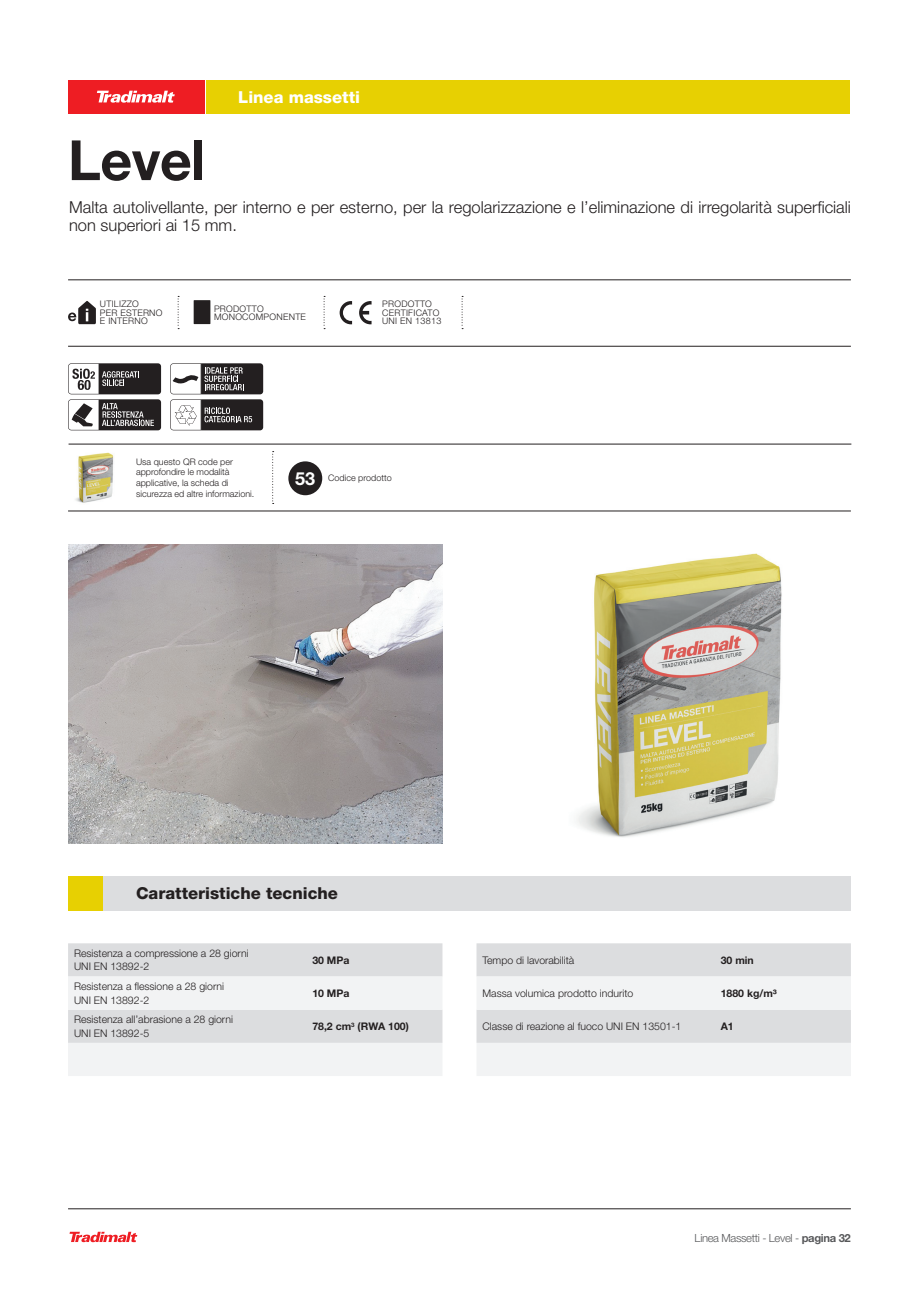
<style>
.page{position:relative;width:919px;height:1289px;background:#fff}
.page>*{position:absolute;margin:0;border:0;box-sizing:border-box;transform-origin:0 0}
.t1{font:700 55.5px "Helvetica Neue LT Std";letter-spacing:-.01em;color:#231f20}
.t2{font:700 18px "Helvetica Neue LT Std";color:#fff}
.t3{font:300 16.5px/18px "Helvetica Neue LT Std";color:#231f20}
.t4{font:800 16.5px "Helvetica Neue LT Std";color:#231f20}
.t5{font:800 16.5px "Helvetica Neue LT Std";color:#fff}
.t6{font:300 11.25px "Helvetica Neue LT Std";letter-spacing:-.03em;color:#57585a}
.t7{font:300 10.5px/13.5px "Helvetica Neue LT Std";color:#231f20}
.t8{font:700 10.5px "Helvetica Neue LT Std";color:#231f20}
.t9{font:300 9px/10.8px "Helvetica Neue LT Std";color:#231f20}
.t10{font:300 9px/8.4px "Helvetica Neue LT Std";letter-spacing:.03em;color:#231f20}
.s1{font-weight:700}
</style>
<div class="page">
<svg style="left:69px;top:1231px;width:68px;height:11px"></svg>
<hr style="left:68px;top:1208px;width:782px;height:1px;background:#231f20">
<img style="left:68px;top:444px;width:46px;height:59px">
<div style="left:68px;top:80px;width:136px;height:33px;background:#ee1d23"></div>
<div style="left:206px;top:80px;width:644px;height:33px;background:#e7d002"></div>
<div style="left:288px;top:461px;width:34px;height:34px;background:#231f20;border-radius:50%"></div>
<svg style="left:97px;top:91px;width:78px;height:12px"></svg>
<svg style="left:272px;top:451px;width:2px;height:53px"></svg>
<hr style="left:68px;top:279px;width:782px;height:1px;background:#231f20">
<hr style="left:68px;top:510px;width:782px;height:1px;background:#231f20">
<hr style="left:68px;top:346px;width:782px;height:1px;background:#231f20">
<hr style="left:69px;top:444px;width:782px;height:1px;background:#231f20">
<div style="left:68px;top:876px;width:782px;height:34px;background:#dcdddf"></div>
<div style="left:68px;top:876px;width:34px;height:34px;background:#e7d002"></div>
<svg style="left:178px;top:296px;width:1px;height:33px"></svg>
<svg style="left:323px;top:296px;width:2px;height:33px"></svg>
<svg style="left:68px;top:301px;width:28px;height:23px"></svg>
<svg style="left:194px;top:300px;width:16px;height:24px"></svg>
<svg style="left:461px;top:296px;width:2px;height:33px"></svg>
<svg style="left:339px;top:301px;width:13px;height:23px"></svg>
<svg style="left:359px;top:301px;width:12px;height:23px"></svg>
<img style="left:68px;top:544px;width:374px;height:299px">
<svg style="left:68px;top:943px;width:374px;height:133px"></svg>
<svg style="left:476px;top:943px;width:374px;height:133px"></svg>
<svg style="left:170px;top:363px;width:93px;height:67px"></svg>
<svg style="left:68px;top:363px;width:93px;height:67px"></svg>
<img style="left:577px;top:553px;width:205px;height:284px">
<h3 class="t5" style="left:238px;top:87px;width:123px">Linea massetti</h3>
<h1 class="t1" style="left:68px;top:126px;width:139px">Level</h1>
<h3 class="t3" style="left:69px;top:198px;width:783px">Malta autolivellante, per interno e per esterno, per la regolarizzazione e l’eliminazione di irregolarità superficiali non superiori ai 15 mm.</h3>
<p class="t10" style="left:100px;top:300px;width:64px">UTILIZZO<br>PER ESTERNO<br>E INTERNO</p>
<p class="t10" style="left:214px;top:304px;width:93px">PRODOTTO<br>MONOCOMPONENTE</p>
<p class="t10" style="left:382px;top:299px;width:61px">PRODOTTO<br>CERTIFICATO<br>UNI EN 13813</p>
<p class="t9" style="left:136px;top:456px;width:120px">Usa questo QR code per approfondire le modalità applicative, la scheda di sicurezza ed altre informazioni.</p>
<h2 class="t2" style="left:295px;top:467px;width:22px">53</h2>
<p class="t9" style="left:328px;top:472px;width:65px">Codice prodotto</p>
<h3 class="t4" style="left:136px;top:883px;width:203px">Caratteristiche tecniche</h3>
<p class="t7" style="left:74px;top:946px;width:176px">Resistenza a compressione a 28 giorni<br>UNI EN 13892-2</p>
<p class="t8" style="left:312px;top:953px;width:39px">30 MPa</p>
<p class="t7" style="left:74px;top:979px;width:151px">Resistenza a flessione a 28 giorni<br>UNI EN 13892-2</p>
<p class="t8" style="left:312px;top:986px;width:39px">10 MPa</p>
<p class="t7" style="left:74px;top:1012px;width:160px">Resistenza all’abrasione a 28 giorni<br>UNI EN 13892-5</p>
<p class="t8" style="left:312px;top:1019px;width:98px">78,2 cm<sup>3</sup> (RWA 100)</p>
<p class="t7" style="left:482px;top:952px;width:93px">Tempo di lavorabilità</p>
<p class="t8" style="left:720px;top:953px;width:35px">30 min</p>
<p class="t7" style="left:482px;top:986px;width:152px">Massa volumica prodotto indurito</p>
<p class="t8" style="left:720px;top:986px;width:58px">1880 kg/m³</p>
<p class="t7" style="left:482px;top:1019px;width:200px">Classe di reazione al fuoco UNI EN 13501-1</p>
<p class="t8" style="left:720px;top:1019px;width:15px">A1</p>
<p class="t6" style="left:694px;top:1231px;width:158px">Linea Massetti - Level - <span class="s1">pagina 32</span></p>
</div>
